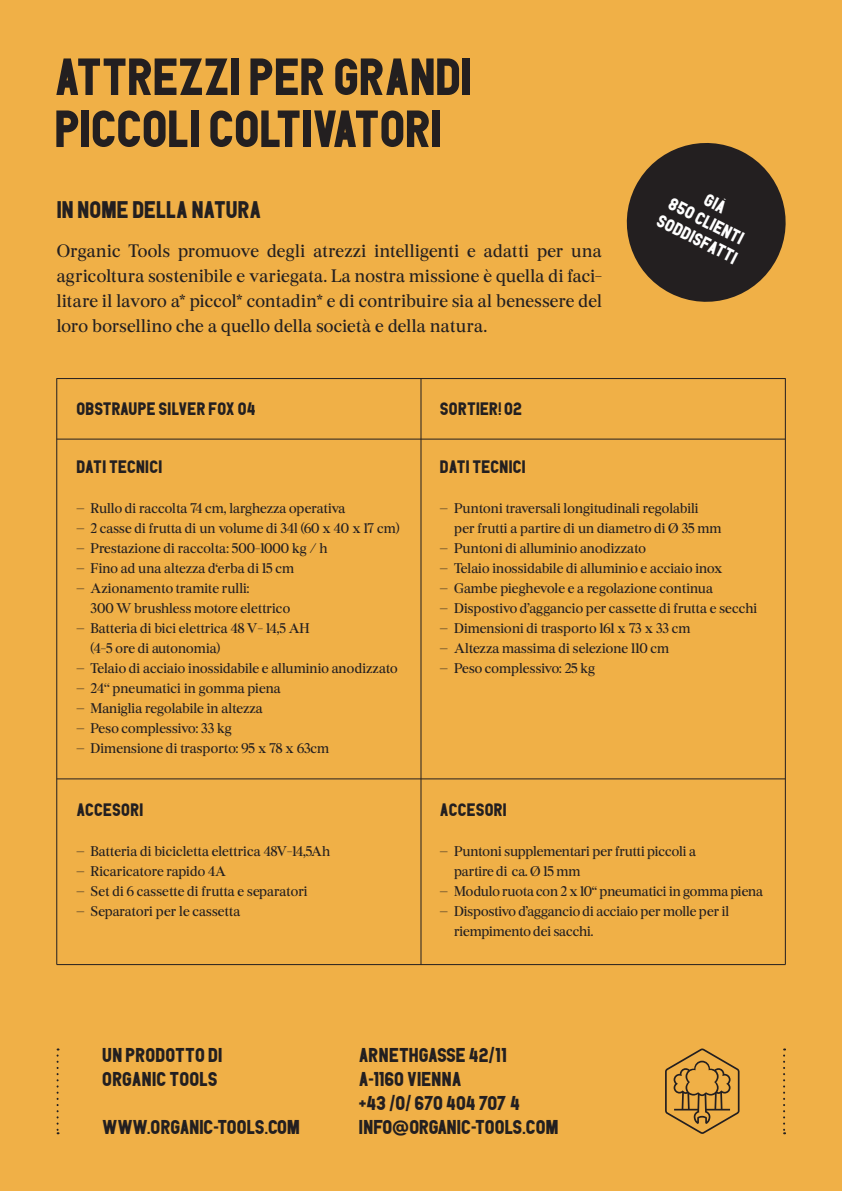
<style>
.page{position:relative;width:842px;height:1191px;background:#f0b047}
.page>*{position:absolute;margin:0;border:0;box-sizing:border-box;transform-origin:0 0}
.t1{font:52px/52px "PDU";color:#231f20}
.t2{font:24px "PDU";color:#231f20}
.t3{font:20px/24px "PDU";letter-spacing:.01em;color:#231f20}
.t4{font:20px "PDU";letter-spacing:-.01em;color:#231f20}
.t5{font:18px/25px "Burgess Pro";letter-spacing:.005em;color:#231f20;text-align:justify}
.t6{font:18px "PDU";letter-spacing:.01em;color:#231f20}
.t7{font:18px "PDU";color:#fff}
.t8{font:14px/20px "Burgess Pro";color:#231f20}
.s1{font-family:"Super Grotesk OT";font-weight:500}
</style>
<div class="page">
<svg style="left:57px;top:1048px;width:2px;height:86px"></svg>
<svg style="left:783px;top:1048px;width:2px;height:86px"></svg>
<svg style="left:665px;top:1048px;width:74px;height:86px"></svg>
<hr style="left:57px;top:778px;width:728px;height:1px;background:#231f20">
<hr style="left:57px;top:439px;width:728px;height:1px;background:#231f20">
<hr style="left:57px;top:378px;width:728px;height:1px;background:#231f20">
<hr style="left:421px;top:378px;width:1px;height:586px;background:#231f20">
<hr style="left:56px;top:378px;width:1px;height:586px;background:#231f20">
<hr style="left:785px;top:378px;width:1px;height:586px;background:#231f20">
<hr style="left:57px;top:964px;width:728px;height:1px;background:#231f20">
<svg style="left:626px;top:143px;width:160px;height:159px"></svg>
<h1 class="t1" style="left:55px;top:51px;width:419px">ATTREZZI PER GRANDI<br>PICCOLI COLTIVATORI</h1>
<h2 class="t2" style="left:57px;top:192px;width:206px">IN NOME DELLA NATURA</h2>
<p class="t5" style="left:57px;top:239px;width:547px">Organic Tools promuove degli atrezzi intelligenti e adatti per una agricoltura sostenibile e variegata. La nostra missione è quella di faci&shy;litare il lavoro a* piccol* contadin* e di contribuire sia al benessere del loro borsellino che a quello della società e della natura.</p>
<p class="t6" style="left:76px;top:396px;width:181px">OBSTRAUPE SILVER FOX 04</p>
<p class="t6" style="left:440px;top:396px;width:84px">SORTIER! 02</p>
<p class="t7" style="left:675px;top:191px;width:83px;rotate:27deg">850 CLIENTI</p>
<p class="t7" style="left:664px;top:208px;width:89px;rotate:27deg">SODDISFATTI</p>
<p class="t6" style="left:76px;top:454px;width:87px">DATI TECNICI</p>
<p class="t8" style="left:76px;top:498px;width:271px">– Rullo di raccolta 74 cm, larghezza operativa</p>
<p class="t8" style="left:76px;top:518px;width:325px">– 2 casse di frutta di un volume di 34l (60 x 40 x 17 cm)</p>
<p class="t8" style="left:76px;top:538px;width:253px">– Prestazione di raccolta: 500-1000 kg / h</p>
<p class="t8" style="left:76px;top:558px;width:219px">– Fino ad una altezza d‘erba di 15 cm</p>
<p class="t8" style="left:91px;top:578px;width:201px;text-indent:-14px">– Azionamento tramite rulli:<br>300 W brushless motore elettrico</p>
<p class="t8" style="left:91px;top:618px;width:221px;text-indent:-14px">– Batteria di bici elettrica 48 V- 14,5 AH (4-5 ore di autonomia)</p>
<p class="t8" style="left:76px;top:658px;width:323px">– Telaio di acciaio inossidabile e alluminio anodizzato</p>
<p class="t8" style="left:76px;top:678px;width:206px">– 24‘‘ pneumatici in gomma piena</p>
<p class="t8" style="left:76px;top:698px;width:188px">– Maniglia regolabile in altezza</p>
<p class="t8" style="left:76px;top:718px;width:157px">– Peso complessivo: 33 kg</p>
<p class="t8" style="left:76px;top:738px;width:254px">– Dimensione di trasporto: 95 x 78 x 63cm</p>
<p class="t6" style="left:76px;top:796px;width:68px">ACCESORI</p>
<p class="t8" style="left:76px;top:841px;width:255px">– Batteria di bicicletta elettrica 48V-14,5Ah</p>
<p class="t8" style="left:76px;top:861px;width:151px">– Ricaricatore rapido 4A</p>
<p class="t8" style="left:76px;top:881px;width:233px">– Set di 6 cassette di frutta e separatori</p>
<p class="t8" style="left:76px;top:901px;width:165px">– Separatori per le cassetta</p>
<p class="t6" style="left:440px;top:454px;width:87px">DATI TECNICI</p>
<p class="t8" style="left:454px;top:498px;width:269px;text-indent:-14px">– Puntoni traversali longitudinali regolabili per frutti a partire di un diametro di Ø 35 mm</p>
<p class="t8" style="left:440px;top:538px;width:208px">– Puntoni di alluminio anodizzato</p>
<p class="t8" style="left:440px;top:558px;width:284px">– Telaio inossidabile di alluminio e acciaio inox</p>
<p class="t8" style="left:440px;top:578px;width:275px">– Gambe pieghevole e a regolazione continua</p>
<p class="t8" style="left:440px;top:598px;width:319px">– Dispostivo d’aggancio per cassette di frutta e secchi</p>
<p class="t8" style="left:440px;top:618px;width:252px">– Dimensioni di trasporto 161 x 73 x 33 cm</p>
<p class="t8" style="left:440px;top:638px;width:231px">– Altezza massima di selezione 110 cm</p>
<p class="t8" style="left:440px;top:658px;width:157px">– Peso complessivo: 25 kg</p>
<p class="t6" style="left:440px;top:796px;width:68px">ACCESORI</p>
<p class="t8" style="left:454px;top:841px;width:243px;text-indent:-14px">– Puntoni supplementari per frutti piccoli a partire di ca. Ø 15 mm</p>
<p class="t8" style="left:440px;top:881px;width:325px">– Modulo ruota con 2 x 10‘‘ pneumatici in gomma piena</p>
<p class="t8" style="left:454px;top:901px;width:277px;text-indent:-14px">– Dispostivo d’aggancio di acciaio per molle per il riempimento dei sacchi.</p>
<h3 class="t3" style="left:102px;top:1043px;width:122px">UN PRODOTTO DI<br>ORGANIC TOOLS</h3>
<h3 class="t4" style="left:102px;top:1113px;width:199px">WWW.ORGANIC-TOOLS.COM</h3>
<h3 class="t3" style="left:359px;top:1043px;width:201px">ARNETHGASSE 42/11<br>A-1160 VIENNA<br>+43 /0/ 670 404 707 4<br>INFO<span class="s1">@</span>ORGANIC-TOOLS.COM</h3>
</div>
